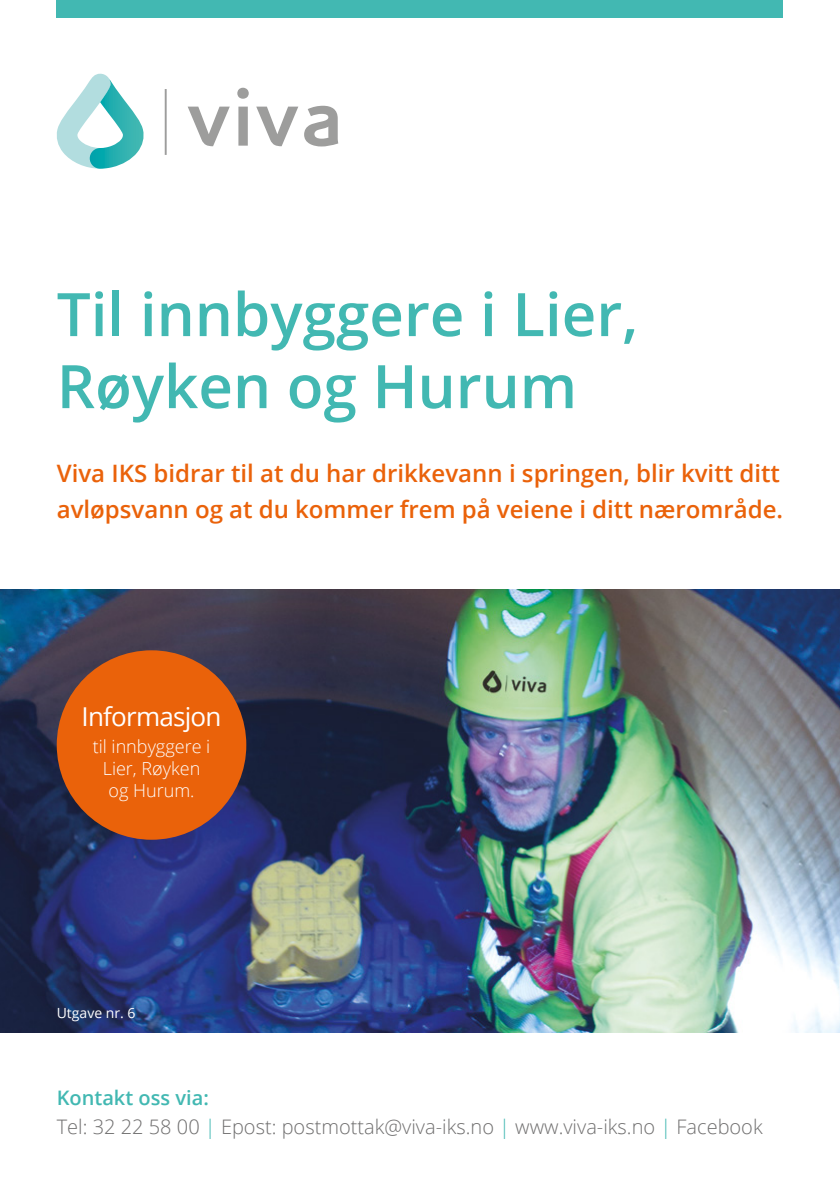
<style>
.page{position:relative;width:840px;height:1191px;background:#fff}
.page>*{position:absolute;margin:0;border:0;box-sizing:border-box;transform-origin:0 0}
.t1{font:600 60px/72px "Open Sans";color:#42b8b2}
.t2{font:26px "Open Sans";letter-spacing:-.03em;color:#fff}
.t3{font:600 24px/36px "Open Sans";color:#ea620a}
.t4{font:300 20px/29.6px "Open Sans";color:#706f6f}
.t5{font:300 18px/21.6px "Open Sans";color:#fff;text-align:center}
.t6{font:14px "Open Sans";color:#fff}
.s1{font-weight:600;color:#42b8b2}
.s2{color:#42b8b2}
</style>
<div class="page">
<img style="left:0;top:590px;width:839px;height:442px">
<svg style="left:57px;top:74px;width:87px;height:95px"></svg>
<svg style="left:188px;top:107px;width:42px;height:39px"></svg>
<svg style="left:237px;top:88px;width:11px;height:58px"></svg>
<svg style="left:256px;top:107px;width:42px;height:39px"></svg>
<svg style="left:304px;top:106px;width:34px;height:40px"></svg>
<hr style="left:165px;top:89px;width:1px;height:66px;background:#9d9d9c">
<div style="left:57px;top:0;width:725px;height:17px;background:#42b8b2"></div>
<div style="left:57px;top:650px;width:189px;height:189px;background:#ea620a;border-radius:50%"></div>
<h1 class="t1" style="left:57px;top:277px;width:582px">Til innbyggere i Lier,<br>Røyken og Hurum</h1>
<p class="t3" style="left:57px;top:455px;width:727px">Viva IKS bidrar til at du har drikkevann i springen, blir kvitt ditt avløpsvann og at du kommer frem på veiene i ditt nærområde.</p>
<p class="t2" style="left:81px;top:699px;width:141px">Informasjon</p>
<p class="t5" style="left:93px;top:735px;width:119px">til innbyggere i<br>Lier, Røyken og Hurum.</p>
<p class="t6" style="left:57px;top:1003px;width:80px">Utgave nr. 6</p>
<p class="t4" style="left:57px;top:1082px;width:707px"><span class="s1">Kontakt oss via:<br></span>Tel: 32 22 58 00 <span class="s2">|</span> Epost: postmottak@viva-iks.no <span class="s2">|</span> www.viva-iks.no <span class="s2">|</span> Facebook</p>
</div>
